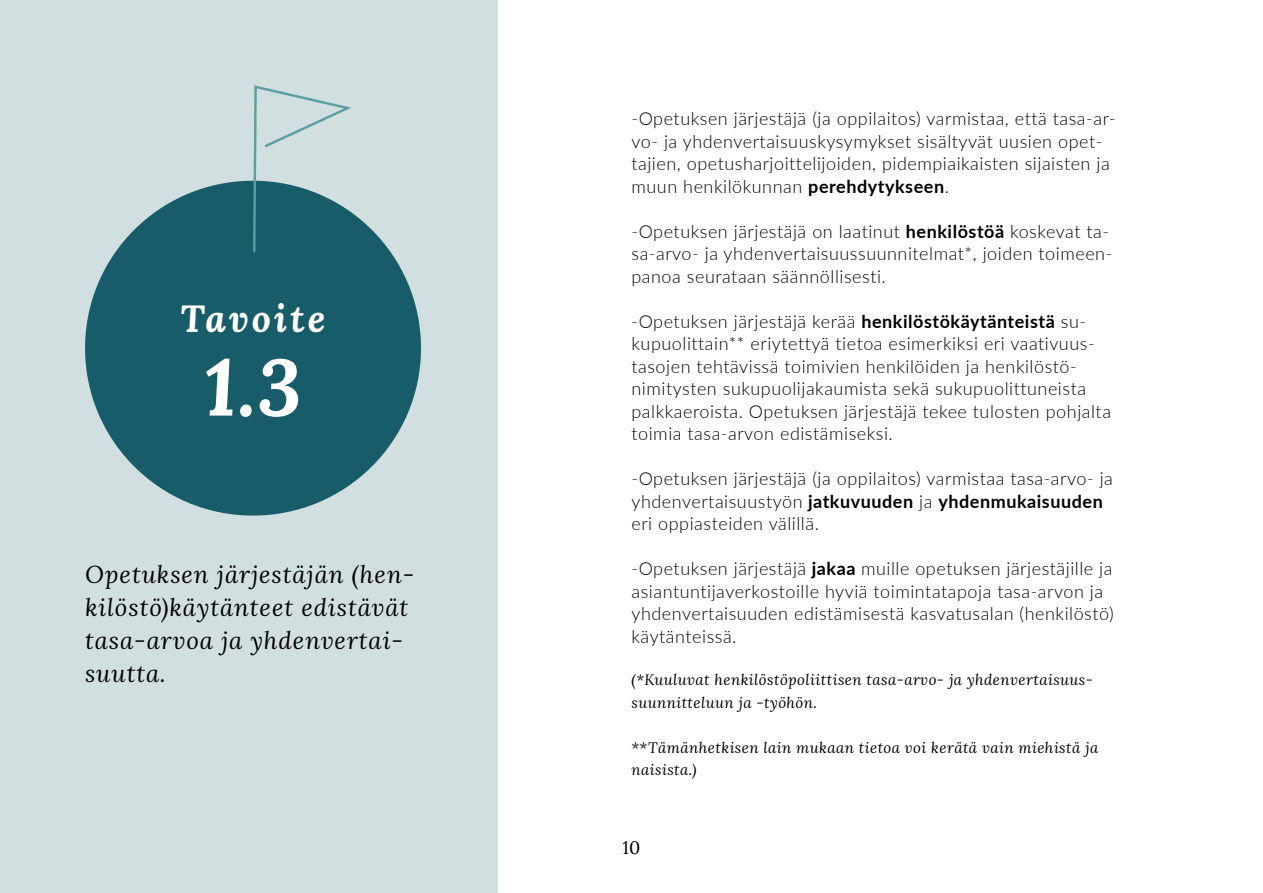
<style>
.page{position:relative;width:1263px;height:893px;background:#fff}
.page>*{position:absolute;margin:0;border:0;box-sizing:border-box;transform-origin:0 0}
.t1{font:italic 700 79.5px "Lora";color:#fff}
.t2{font:italic 700 37.5px "Lora";letter-spacing:.08em;color:#fff}
.t3{font:italic 24px/33px "Lora";letter-spacing:.04em;color:#000}
.t4{font:300 18px/22.5px "Lato";letter-spacing:.03em;color:#000}
.t5{font:18px "Lora";color:#000}
.t6{font:italic 15px/22.5px "Lora";letter-spacing:.03em;color:#000}
.s1{font-weight:700}
</style>
<div class="page">
<div style="left:0;top:0;width:497px;height:893px;background:#d1dfe1"></div>
<div style="left:85px;top:181px;width:336px;height:335px;background:#185c69;border-radius:50%"></div>
<svg style="left:253px;top:85px;width:98px;height:167px"></svg>
<h2 class="t2" style="left:181px;top:297px;width:146px">Tavoite</h2>
<h1 class="t1" style="left:205px;top:340px;width:98px">1.3</h1>
<h3 class="t3" style="left:85px;top:560px;width:331px">Opetuksen järjestäjän (hen&shy;kilöstö)käytänteet edistävät tasa-arvoa ja yhdenvertai&shy;suutta.</h3>
<p class="t4" style="left:631px;top:108px;width:486px">-Opetuksen järjestäjä (ja oppilaitos) varmistaa, että tasa-ar&shy;vo- ja yhdenvertaisuuskysymykset sisältyvät uusien opet&shy;tajien, opetusharjoittelijoiden, pidempiaikaisten sijaisten ja muun henkilökunnan <span class="s1">perehdytykseen</span>.</p>
<p class="t4" style="left:631px;top:220px;width:482px">-Opetuksen järjestäjä on laatinut <span class="s1">henkilöstöä</span> koskevat ta&shy;sa-arvo- ja yhdenvertaisuussuunnitelmat*, joiden toimeen&shy;panoa seurataan säännöllisesti.</p>
<p class="t4" style="left:631px;top:310px;width:481px">-Opetuksen järjestäjä kerää <span class="s1">henkilöstökäytänteistä</span> su&shy;kupuolittain** eriytettyä tietoa esimerkiksi eri vaativuus&shy;tasojen tehtävissä toimivien henkilöiden ja henkilöstö&shy;nimitysten sukupuolijakaumista sekä sukupuolittuneista palkkaeroista. Opetuksen järjestäjä tekee tulosten pohjalta toimia tasa-arvon edistämiseksi.</p>
<p class="t4" style="left:631px;top:468px;width:483px">-Opetuksen järjestäjä (ja oppilaitos) varmistaa tasa-arvo- ja yhdenvertaisuustyön <span class="s1">jatkuvuuden</span> ja <span class="s1">yhdenmukaisuuden </span>eri oppiasteiden välillä.</p>
<p class="t4" style="left:631px;top:558px;width:484px">-Opetuksen järjestäjä <span class="s1">jakaa</span> muille opetuksen järjestäjille ja asiantuntijaverkostoille hyviä toimintatapoja tasa-arvon ja yhdenvertaisuuden edistämisestä kasvatusalan (henkilöstö) käytänteissä.</p>
<p class="t6" style="left:631px;top:670px;width:463px">(*Kuuluvat henkilöstöpoliittisen tasa-arvo- ja yhdenvertaisuus&shy;suunnitteluun ja -työhön.</p>
<p class="t6" style="left:631px;top:738px;width:468px">**Tämänhetkisen lain mukaan tietoa voi kerätä vain miehistä ja naisista.)</p>
<p class="t5" style="left:623px;top:837px;width:19px">10</p>
</div>
